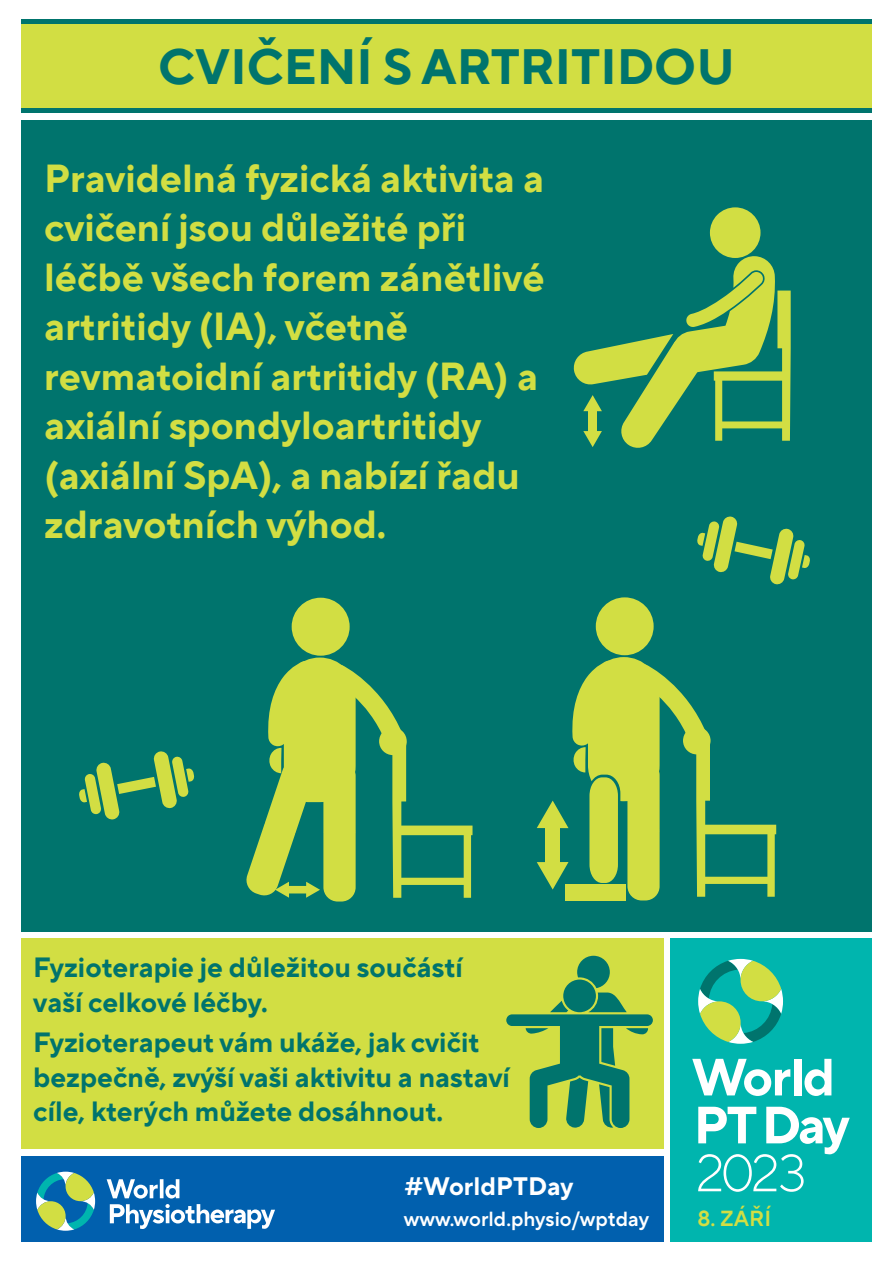
<style>
.page{position:relative;width:893px;height:1263px;background:#fff}
.page>*{position:absolute;margin:0;border:0;box-sizing:border-box;transform-origin:0 0}
.t1{font:700 49.5px "TT Norms Pro";color:#00746d}
.t2{font:700 39px/49.5px "TT Norms Pro";color:#d2de43}
.t3{font:700 27.75px/34.5px "TT Norms Pro";color:#00746d}
.t4{font:700 25.2px "TT Norms Pro";color:#fff}
.t5{font:600 21.75px "TT Norms Pro";color:#d2de43}
.t6{font:600 20.4px "TT Norms Pro";color:#fff}
</style>
<div class="page">
<div style="left:21px;top:938px;width:642px;height:211px;background:#d2de43"></div>
<div style="left:21px;top:24px;width:851px;height:85px;background:#d2de43"></div>
<hr style="left:21px;top:109px;width:851px;height:4px;background:#00746d">
<hr style="left:21px;top:19px;width:851px;height:4px;background:#00746d">
<div style="left:670px;top:938px;width:202px;height:304px;background:#00b5ae"></div>
<div style="left:21px;top:1156px;width:642px;height:86px;background:#0160ae"></div>
<svg style="left:107px;top:1179px;width:51px;height:19px"></svg>
<svg style="left:160px;top:1179px;width:4px;height:19px"></svg>
<svg style="left:165px;top:1179px;width:14px;height:19px"></svg>
<svg style="left:110px;top:1204px;width:165px;height:25px"></svg>
<svg style="left:36px;top:1172px;width:59px;height:59px"></svg>
<svg style="left:698px;top:959px;width:85px;height:85px"></svg>
<svg style="left:692px;top:1059px;width:98px;height:37px"></svg>
<div style="left:794px;top:1059px;width:8px;height:36px;background:#fff"></div>
<svg style="left:804px;top:1059px;width:27px;height:37px"></svg>
<svg style="left:698px;top:1107px;width:152px;height:85px"></svg>
<div style="left:21px;top:120px;width:851px;height:811px;background:#00746d"></div>
<div style="left:292px;top:598px;width:58px;height:58px;background:#d2de43;border-radius:50%"></div>
<svg style="left:246px;top:657px;width:226px;height:241px"></svg>
<svg style="left:573px;top:207px;width:218px;height:241px"></svg>
<div style="left:588px;top:408px;width:9px;height:28px;background:#d2de43"></div>
<div style="left:596px;top:597px;width:58px;height:58px;background:#d2de43;border-radius:50%"></div>
<div style="left:565px;top:884px;width:61px;height:16px;background:#d2de43"></div>
<svg style="left:537px;top:657px;width:239px;height:240px"></svg>
<div style="left:545px;top:823px;width:15px;height:48px;background:#d2de43"></div>
<svg style="left:506px;top:956px;width:147px;height:172px"></svg>
<div style="left:563px;top:979px;width:33px;height:33px;background:#00746d;border-radius:50%"></div>
<svg style="left:79px;top:751px;width:116px;height:69px"></svg>
<svg style="left:697px;top:516px;width:113px;height:69px"></svg>
<p class="t1" style="left:158px;top:30px;width:578px">CVIČENÍ S ARTRITIDOU</p>
<p class="t2" style="left:44px;top:150px;width:502px">Pravidelná fyzická aktivita a cvičení jsou důležité při léčbě všech forem zánětlivé artritidy (IA), včetně revmatoidní artritidy (RA) a axiální spondyloartritidy (axiální SpA), a nabízí řadu zdravotních výhod.</p>
<p class="t3" style="left:33px;top:948px;width:431px">Fyzioterapie je důležitou součástí vaší celkové léčby.</p>
<p class="t3" style="left:33px;top:1023px;width:478px">Fyzioterapeut vám ukáže, jak cvičit bezpečně, zvýší vaši aktivitu a nastaví cíle, kterých můžete dosáhnout.</p>
<p class="t4" style="left:404px;top:1167px;width:171px">#WorldPTDay</p>
<p class="t6" style="left:404px;top:1204px;width:247px">www.world.physio/wptday</p>
<p class="t5" style="left:697px;top:1202px;width:75px">8. ZÁŘÍ</p>
</div>
